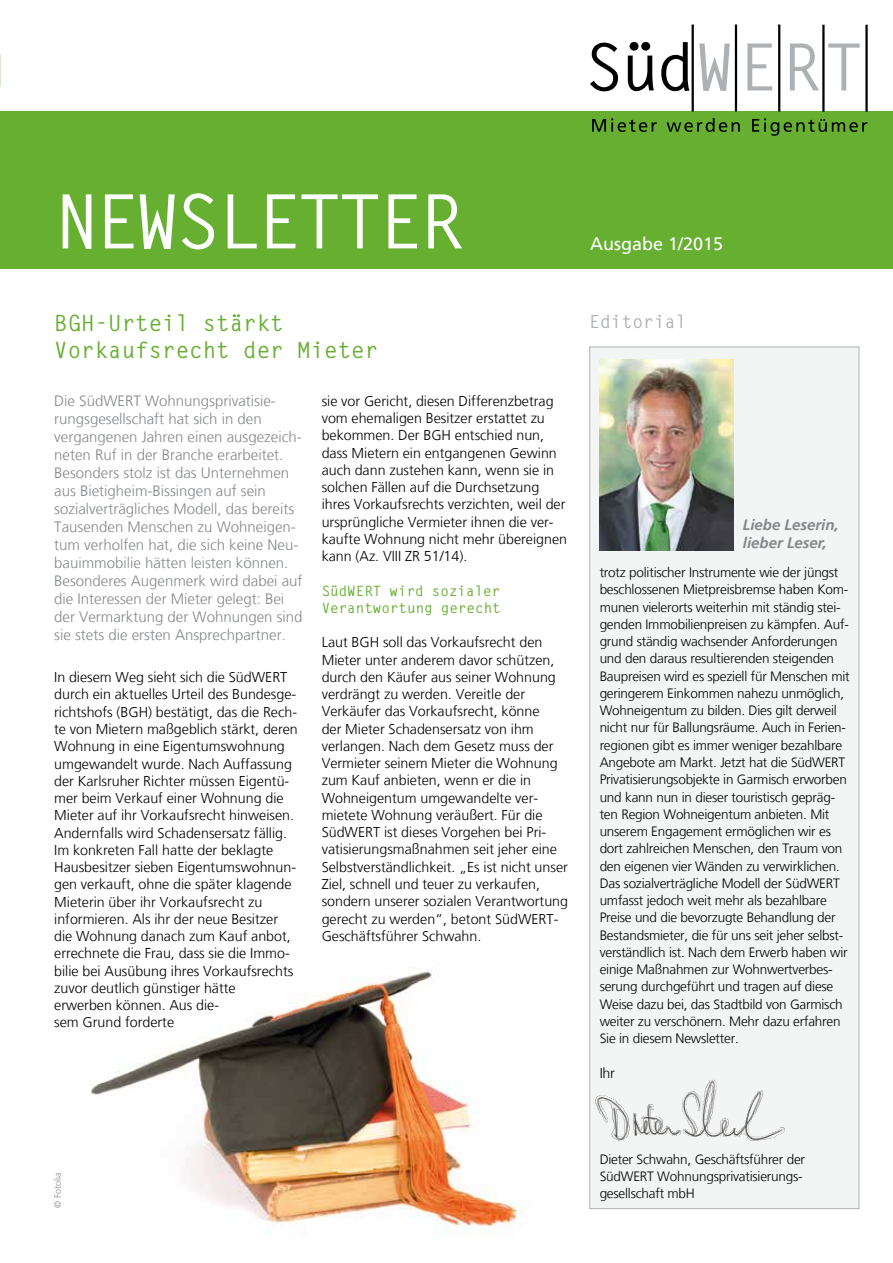
<style>
.page{position:relative;width:893px;height:1263px;background:#fff}
.page>*{position:absolute;margin:0;border:0;box-sizing:border-box;transform-origin:0 0}
.t1{font:700 75px "Letter Gothic Std";letter-spacing:-.06em;color:#fff}
.t2{font:700 22.5px/27px "Letter Gothic Std";color:#66af31}
.t3{font:18px "Frutiger LT";color:#fff}
.t4{font:700 18px "Letter Gothic Std";color:#aeb1b4}
.t5{font:300 15px/18px "Frutiger LT";color:#848789}
.t6{font:italic 700 15px/18px "Frutiger LT";color:#848789}
.t7{font:300 14.25px/17.2px "Frutiger LT";color:#000}
.t8{font:700 14.25px/17.2px "Letter Gothic Std";color:#66af31}
.t9{font:300 13.5px/17.2px "Frutiger LT";letter-spacing:-.015em;color:#000}
.t10{font:300 9px "Frutiger LT";letter-spacing:.01em;color:#848789}
</style>
<div class="page">
<img style="left:90px;top:969px;width:437px;height:267px">
<div style="left:0;top:111px;width:893px;height:158px;background:#66af31"></div>
<svg style="left:592px;top:118px;width:275px;height:18px"></svg>
<svg style="left:699px;top:44px;width:161px;height:47px"></svg>
<svg style="left:590px;top:42px;width:99px;height:49px"></svg>
<hr style="left:692px;top:25px;width:2px;height:87px;background:#000">
<hr style="left:735px;top:25px;width:2px;height:87px;background:#000">
<hr style="left:778px;top:25px;width:2px;height:87px;background:#000">
<hr style="left:822px;top:25px;width:3px;height:87px;background:#000">
<hr style="left:865px;top:25px;width:3px;height:87px;background:#000">
<div style="left:589px;top:347px;width:270px;height:862px;background:#f3f4f4;border:1px solid #aeb1b4"></div>
<img style="left:600px;top:360px;width:133px;height:190px">
<img style="left:595px;top:1079px;width:190px;height:62px">
<h1 class="t1" style="left:54px;top:175px;width:411px">NEWSLETTER</h1>
<p class="t3" style="left:590px;top:234px;width:135px">Ausgabe 1/2015</p>
<h2 class="t2" style="left:54px;top:310px;width:326px">BGH-Urteil stärkt<br>Vorkaufsrecht der Mieter</h2>
<p class="t5" style="left:54px;top:392px;width:250px">Die SüdWERT Wohnungsprivatisie&shy;rungsgesellschaft hat sich in den vergangenen Jahren einen ausgezeich&shy;neten Ruf in der Branche erarbeitet.<br>Besonders stolz ist das Unternehmen aus Bietigheim-Bissingen auf sein sozialverträgliches Modell, das bereits Tausenden Menschen zu Wohneigen&shy;tum verholfen hat, die sich keine Neu&shy;bauimmobilie hätten leisten können.<br>Besonderes Augenmerk wird dabei auf die Interessen der Mieter gelegt: Bei der Vermarktung der Wohnungen sind sie stets die ersten Ansprechpartner.</p>
<p class="t7" style="left:54px;top:669px;width:245px">In diesem Weg sieht sich die SüdWERT durch ein aktuelles Urteil des Bundesge&shy;richtshofs (BGH) bestätigt, das die Rech&shy;te von Mietern maßgeblich stärkt, deren Wohnung in eine Eigentumswohnung umgewandelt wurde. Nach Auffassung der Karlsruher Richter müssen Eigentü&shy;mer beim Verkauf einer Wohnung die Mieter auf ihr Vorkaufsrecht hinweisen.<br>Andernfalls wird Schadensersatz fällig.<br>Im konkreten Fall hatte der beklagte Hausbesitzer sieben Eigentumswohnun&shy;gen verkauft, ohne die später klagende Mieterin über ihr Vorkaufsrecht zu informieren. Als ihr der neue Besitzer die Wohnung danach zum Kauf anbot, errechnete die Frau, dass sie die Immo&shy;bilie bei Ausübung ihres Vorkaufsrechts zuvor deutlich günstiger hätte<br>erwerben können. Aus die-<br>sem Grund forderte</p>
<p class="t7" style="left:322px;top:392px;width:247px">sie vor Gericht, diesen Differenzbetrag vom ehemaligen Besitzer erstattet zu bekommen. Der BGH entschied nun, dass Mietern ein entgangenen Gewinn auch dann zustehen kann, wenn sie in solchen Fällen auf die Durchsetzung ihres Vorkaufsrechts verzichten, weil der ursprüngliche Vermieter ihnen die ver&shy;kaufte Wohnung nicht mehr übereignen kann (Az. VIII ZR 51/14).</p>
<p class="t8" style="left:322px;top:582px;width:181px">SüdWERT wird sozialer<br>Verantwortung gerecht</p>
<p class="t7" style="left:322px;top:634px;width:248px">Laut BGH soll das Vorkaufsrecht den Mieter unter anderem davor schützen, durch den Käufer aus seiner Wohnung verdrängt zu werden. Vereitle der Verkäufer das Vorkaufsrecht, könne<br>der Mieter Schadensersatz von ihm verlangen. Nach dem Gesetz muss der Vermieter seinem Mieter die Wohnung zum Kauf anbieten, wenn er die in Wohneigentum umgewandelte ver&shy;mietete Wohnung veräußert. Für die SüdWERT ist dieses Vorgehen bei Pri&shy;vatisierungsmaßnahmen seit jeher eine Selbstverständlichkeit. „Es ist nicht unser Ziel, schnell und teuer zu verkaufen, sondern unserer sozialen Verantwortung gerecht zu werden“, betont SüdWERT-Geschäftsführer Schwahn.</p>
<p class="t4" style="left:589px;top:310px;width:99px">Editorial</p>
<p class="t6" style="left:743px;top:516px;width:97px">Liebe Leserin, lieber Leser,</p>
<p class="t9" style="left:600px;top:564px;width:252px">trotz politischer Instrumente wie der jüngst beschlossenen Mietpreisbremse haben Kom&shy;munen vielerorts weiterhin mit ständig stei&shy;genden Immobilienpreisen zu kämpfen. Auf&shy;grund ständig wachsender Anforderungen und den daraus resultierenden steigenden Baupreisen wird es speziell für Menschen mit geringerem Einkommen nahezu unmöglich, Wohneigentum zu bilden. Dies gilt derweil nicht nur für Ballungsräume. Auch in Ferien&shy;regionen gibt es immer weniger bezahlbare Angebote am Markt. Jetzt hat die SüdWERT Privatisierungsobjekte in Garmisch erworben und kann nun in dieser touristisch gepräg&shy;ten Region Wohneigentum anbieten. Mit unserem Engagement ermöglichen wir es dort zahlreichen Menschen, den Traum von den eigenen vier Wänden zu verwirklichen.<br>Das sozialverträgliche Modell der SüdWERT umfasst jedoch weit mehr als bezahlbare Preise und die bevorzugte Behandlung der Bestandsmieter, die für uns seit jeher selbst&shy;verständlich ist. Nach dem Erwerb haben wir einige Maßnahmen zur Wohnwertverbes&shy;serung durchgeführt und tragen auf diese Weise dazu bei, das Stadtbild von Garmisch weiter zu verschönern. Mehr dazu erfahren Sie in diesem Newsletter.</p>
<p class="t7" style="left:600px;top:1064px;width:17px">Ihr</p>
<p class="t10" style="left:53px;top:1208px;width:37px;rotate:-90deg">© Fotolia</p>
<p class="t9" style="left:600px;top:1151px;width:207px">Dieter Schwahn, Geschäftsführer der<br>SüdWERT Wohnungsprivatisierungs&shy;gesellschaft mbH</p>
</div>
